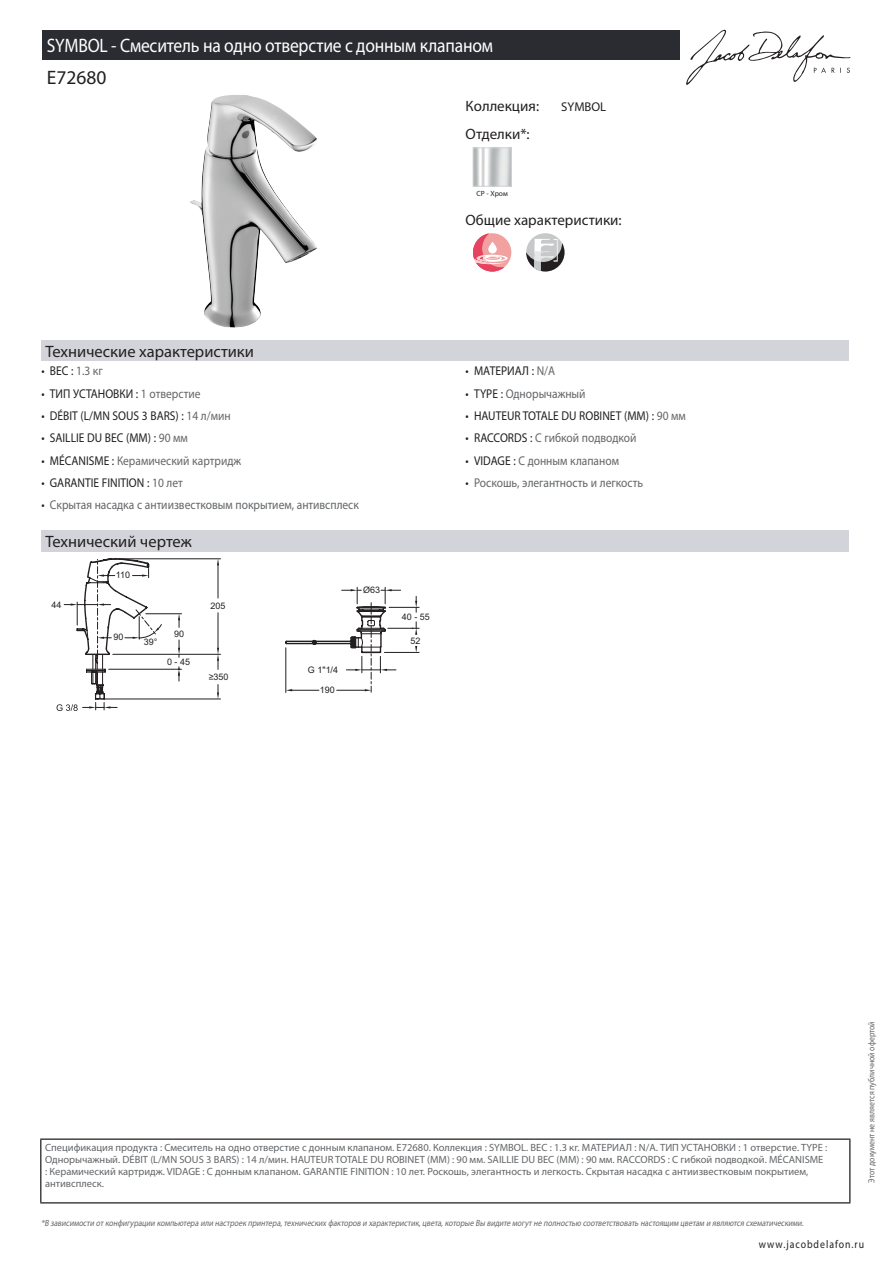
<style>
.page{position:relative;width:893px;height:1263px;background:#fff}
.page>*{position:absolute;margin:0;border:0;box-sizing:border-box;transform-origin:0 0}
.t1{font:19.5px "Myriad Pro";letter-spacing:-.01em;color:#fff;scale:.9 1}
.t2{font:19.5px "Myriad Pro";color:#231f20}
.t3{font:16.5px "Myriad Pro";color:#231f20}
.t4{font:15px "Myriad Pro";color:#231f20}
.t5{font:12.75px "Myriad Pro";color:#626568;scale:.9 1}
.t6{font:12.75px "Myriad Pro";color:#231f20;scale:.9 1}
.t7{font:12.75px "Myriad Pro";color:#231f20}
.t8{font:11.25px "Myriad Pro";letter-spacing:.1em;color:#231f20;scale:.87 1}
.t9{font:10.5px/12px "Myriad Pro";color:#626568}
.t10{font:italic 9px "Myriad Pro";color:#626568;scale:.87 1}
.t11{font:9px "Arial";color:#231f20}
.t12{font:9px "Myriad Pro";color:#626568;scale:.87 1}
.t13{font:7.5px "Myriad Pro";color:#231f20}
.s1{color:#626568}
.s2{color:#231f20}
</style>
<div class="page">
<svg style="left:686px;top:30px;width:164px;height:55px"></svg>
<img style="left:190px;top:95px;width:127px;height:233px">
<img style="left:475px;top:150px;width:35px;height:35px">
<div style="left:473px;top:148px;width:39px;height:39px;border:1px solid #d3d4da"></div>
<div style="left:473px;top:233px;width:38px;height:38px;background:#f2a1a1;border-radius:50%"></div>
<svg style="left:473px;top:233px;width:35px;height:38px"></svg>
<div style="left:526px;top:233px;width:38px;height:38px;background:#c7c8ca;border-radius:50%"></div>
<svg style="left:526px;top:239px;width:38px;height:32px"></svg>
<div style="left:41px;top:340px;width:808px;height:21px;background:#d3d4da"></div>
<div style="left:41px;top:530px;width:808px;height:22px;background:#d3d4da"></div>
<svg style="left:57px;top:558px;width:363px;height:153px"></svg>
<div style="left:43px;top:30px;width:637px;height:30px;background:#2a2c32"></div>
<hr style="left:40px;top:1138px;width:810px;height:2px;background:#040503">
<hr style="left:40px;top:1140px;width:1px;height:62px;background:#040503">
<hr style="left:849px;top:1140px;width:1px;height:62px;background:#040503">
<hr style="left:40px;top:1202px;width:810px;height:1px;background:#040503">
<h1 class="t1" style="left:47px;top:33px;width:497px">SYMBOL - Смеситель на одно отверстие с донным клапаном</h1>
<h1 class="t2" style="left:47px;top:66px;width:61px">E72680</h1>
<h3 class="t4" style="left:466px;top:96px;width:75px">Коллекция:</h3>
<p class="t7" style="left:561px;top:99px;width:47px">SYMBOL</p>
<h3 class="t4" style="left:466px;top:125px;width:66px">Отделки*:</h3>
<p class="t13" style="left:477px;top:189px;width:33px">CP - Хром</p>
<h3 class="t4" style="left:466px;top:210px;width:158px">Общие характеристики:</h3>
<h2 class="t3" style="left:46px;top:341px;width:210px">Технические характеристики</h2>
<p class="t6" style="left:41px;top:363px;width:70px">• ВЕС : <span class="s1">1.3 кг</span></p>
<p class="t6" style="left:466px;top:363px;width:101px">• МАТЕРИАЛ : <span class="s1">N/A</span></p>
<p class="t6" style="left:41px;top:385px;width:178px">• ТИП УСТАНОВКИ : <span class="s1">1 отверстие</span></p>
<p class="t5" style="left:466px;top:385px;width:135px"><span class="s2">• TYPE :</span> Однорычажный</p>
<p class="t6" style="left:41px;top:408px;width:212px">• DÉBIT (L/MN SOUS 3 BARS) : <span class="s1">14 л/мин</span></p>
<p class="t6" style="left:466px;top:408px;width:246px">• HAUTEUR TOTALE DU ROBINET (MM) : <span class="s1">90 мм</span></p>
<p class="t6" style="left:41px;top:430px;width:164px">• SAILLIE DU BEC (MM) : <span class="s1">90 мм</span></p>
<p class="t5" style="left:466px;top:430px;width:191px"><span class="s2">• RACCORDS :</span> С гибкой подводкой</p>
<p class="t5" style="left:41px;top:452px;width:224px"><span class="s2">• MÉCANISME :</span> Керамический картридж</p>
<p class="t5" style="left:466px;top:452px;width:172px"><span class="s2">• VIDAGE :</span> С донным клапаном</p>
<p class="t6" style="left:41px;top:475px;width:159px">• GARANTIE FINITION : <span class="s1">10 лет</span></p>
<p class="t5" style="left:466px;top:475px;width:199px"><span class="s2">•</span> Роскошь, элегантность и легкость</p>
<p class="t5" style="left:41px;top:497px;width:354px"><span class="s2">•</span> Скрытая насадка с антиизвестковым покрытием, антивсплеск</p>
<h2 class="t3" style="left:46px;top:532px;width:148px">Технический чертеж</h2>
<p class="t11" style="left:51px;top:599px;width:11px">44</p>
<p class="t11" style="left:116px;top:569px;width:16px">110</p>
<p class="t11" style="left:113px;top:631px;width:11px">90</p>
<p class="t11" style="left:144px;top:636px;width:15px">39°</p>
<p class="t11" style="left:174px;top:628px;width:11px">90</p>
<p class="t11" style="left:167px;top:656px;width:24px">0 - 45</p>
<p class="t11" style="left:210px;top:600px;width:16px">205</p>
<p class="t11" style="left:209px;top:671px;width:21px">≥350</p>
<p class="t11" style="left:308px;top:664px;width:32px">G 1"1/4</p>
<p class="t11" style="left:320px;top:684px;width:16px">190</p>
<p class="t11" style="left:363px;top:584px;width:18px">Ø63</p>
<p class="t11" style="left:402px;top:611px;width:29px">40 - 55</p>
<p class="t11" style="left:411px;top:634px;width:11px">52</p>
<p class="t9" style="left:45px;top:1141px;width:784px">Спецификация продукта : Смеситель на одно отверстие с донным клапаном. E72680. Коллекция : SYMBOL. ВЕС : 1.3 кг. МАТЕРИАЛ : N/A. ТИП УСТАНОВКИ : 1 отверстие. TYPE :<br>Однорычажный. DÉBIT (L/MN SOUS 3 BARS) : 14 л/мин. HAUTEUR TOTALE DU ROBINET (MM) : 90 мм. SAILLIE DU BEC (MM) : 90 мм. RACCORDS : С гибкой подводкой. MÉCANISME : Керамический картридж. VIDAGE : С донным клапаном. GARANTIE FINITION : 10 лет. Роскошь, элегантность и легкость. Скрытая насадка с антиизвестковым покрытием, антивсплеск.</p>
<p class="t10" style="left:41px;top:1217px;width:880px">*В зависимости отконфигурации компьютера или настроек принтера,технических факторов и характеристик,цвета,которые Вы видите могутне полностью соответствовать настоящим цветам и являются схематическими.</p>
<p class="t12" style="left:866px;top:1183px;width:187px;rotate:-90deg">Этот документ не является публичной офертой</p>
<p class="t8" style="left:759px;top:1237px;width:122px">www.jacobdelafon.ru</p>
</div>
